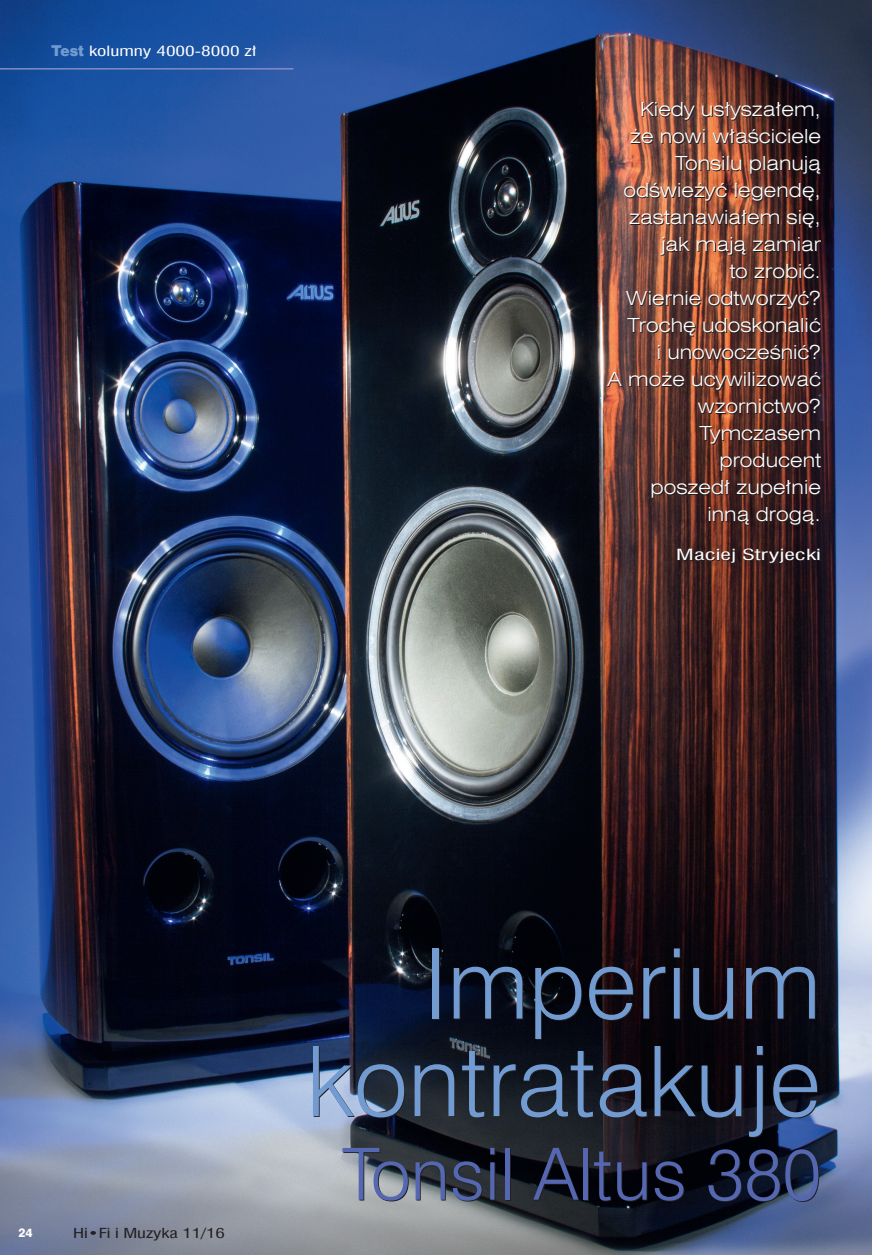
<style>
.page{position:relative;width:872px;height:1255px;background:#fff}
.page>*{position:absolute;margin:0;border:0;box-sizing:border-box;transform-origin:0 0}
.tytul_tekstu{font:97.5px/97.5px "Swis 721 Lt EU";color:#729cd1;text-align:right}
.tytul_tekstu-2{font:72px "Swis 721 Lt EU";color:#5467b0}
.lead{font:19.5px/27px "Swis 721 Lt Ex EU";color:#fff;text-align:right}
.autor{font:15px "Swis 721 Cn EU";color:#fff;scale:1.6 1}
.t1{font:13.8px "Swis 721 Cn EU";color:#fff;scale:1.4 1}
.t2{font:13.5px "Swis 721 Cn EU";letter-spacing:-.005em;color:#231f20;scale:1.4 1}
.t3{font:12px "Swis 721 Hv EU";color:#fff}
.s1{font-family:"Swis 721 Blk 2 EU";color:#729cd1}
</style>
<div class="page">
<img style="left:0;top:0;width:872px;height:1254px">
<hr style="left:0;top:68px;width:293px;height:2px;background:#848cc5">
<p class="t1" style="left:51px;top:41px;width:148px"><span class="s1">Test</span> kolumny 4000-8000 zł</p>
<p class="lead" style="left:607px;top:96px;width:215px">Kiedy usłyszałem,<br>że nowi właściciele<br>Tonsilu planują odświeżyć legendę, zastanawiałem się, jak mają zamiar<br>to zrobić.<br>Wiernie odtworzyć?<br>Trochę udoskonalić<br>i unowocześnić?<br>A może ucywilizować wzornictwo?<br>Tymczasem producent<br>poszedł zupełnie inną drogą.</p>
<p class="autor" style="left:676px;top:544px;width:92px">Maciej Stryjecki</p>
<p class="t3" style="left:18px;top:1225px;width:16px">24</p>
<p class="t2" style="left:73px;top:1224px;width:110px">Hi•Fi i Muzyka 11/16</p>
<p class="tytul_tekstu" style="left:306px;top:937px;width:516px">Imperium kontratakuje</p>
<p class="tytul_tekstu-2" style="left:342px;top:1130px;width:480px">Tonsil Altus 380</p>
</div>
